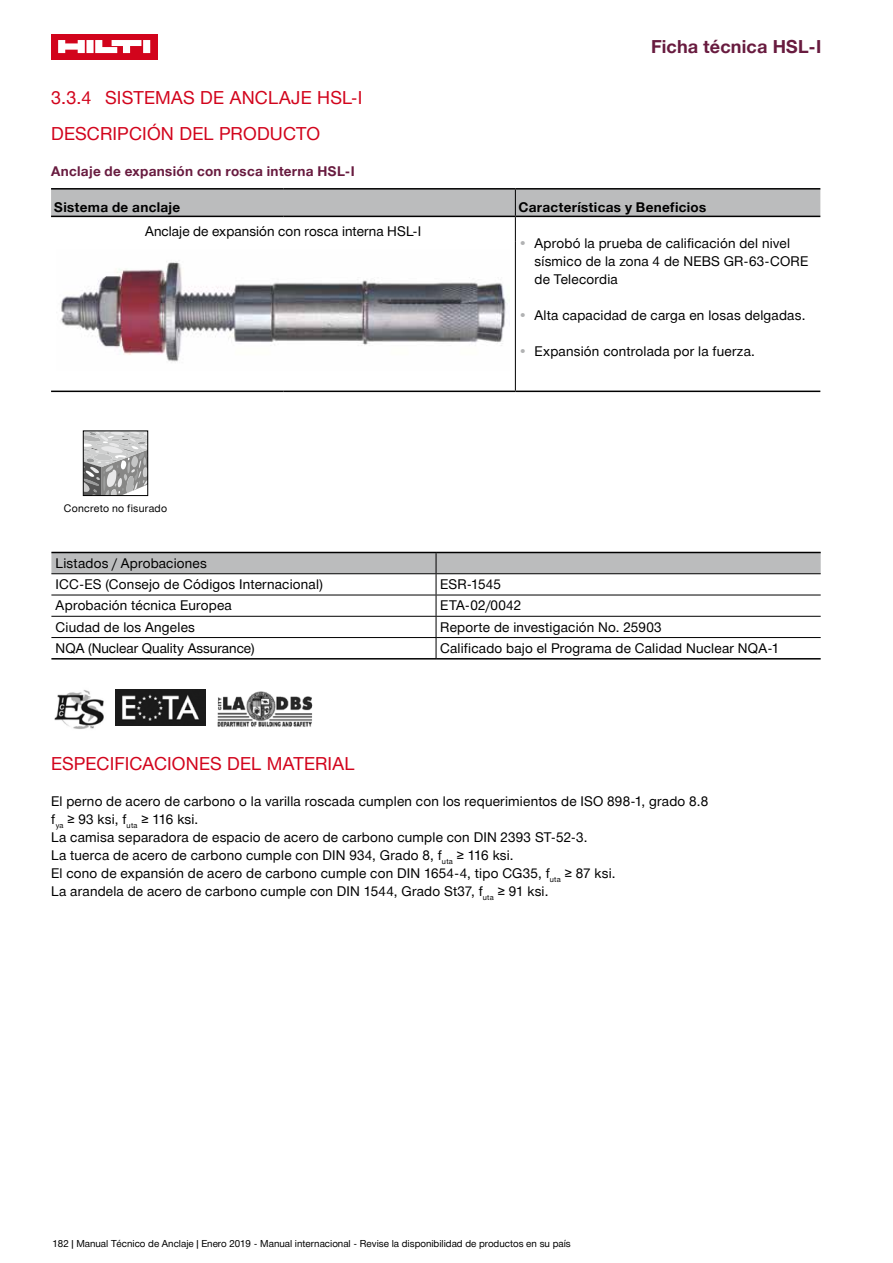
<style>
.page{position:relative;width:893px;height:1263px;background:#fff}
.page>*{position:absolute;margin:0;border:0;box-sizing:border-box;transform-origin:0 0}
.t1{font:18px/36px "Hilti";letter-spacing:.01em;color:#d2041c}
.t2{font:700 18px "Hilti";letter-spacing:.01em;color:#681b3f}
.t3{font:13.5px/18px "Hilti";letter-spacing:.015em;color:#000}
.t4{font:700 13.5px "Hilti";letter-spacing:.025em;color:#000}
.t5{font:700 13.5px "Hilti";letter-spacing:.025em;color:#681b3f}
.t6{font:10.5px "Hilti";letter-spacing:.025em;color:#000}
.t7{font:9.75px "Hilti";color:#000}
.s1{color:#b1b2b3}
</style>
<div class="page">
<hr style="left:515px;top:242px;width:1px;height:149px;background:#000">
<svg style="left:51px;top:190px;width:769px;height:52px"></svg>
<hr style="left:51px;top:188px;width:232px;height:2px;background:#000">
<hr style="left:283px;top:188px;width:232px;height:2px;background:#000">
<hr style="left:515px;top:188px;width:305px;height:2px;background:#000">
<hr style="left:515px;top:391px;width:305px;height:1px;background:#000">
<hr style="left:51px;top:391px;width:232px;height:1px;background:#000">
<hr style="left:283px;top:391px;width:232px;height:1px;background:#000">
<hr style="left:51px;top:216px;width:232px;height:1px;background:#000">
<hr style="left:283px;top:216px;width:232px;height:1px;background:#000">
<hr style="left:515px;top:216px;width:305px;height:1px;background:#000">
<img style="left:60px;top:261px;width:448px;height:101px">
<svg style="left:85px;top:432px;width:61px;height:62px;background:#b4b5b5"></svg>
<div style="left:83px;top:430px;width:65px;height:66px;border:1px solid #000"></div>
<svg style="left:51px;top:553px;width:770px;height:105px"></svg>
<hr style="left:51px;top:552px;width:385px;height:1px;background:#000">
<hr style="left:436px;top:552px;width:385px;height:1px;background:#000">
<hr style="left:51px;top:658px;width:385px;height:1px;background:#000">
<hr style="left:436px;top:658px;width:385px;height:1px;background:#000">
<img style="left:54px;top:690px;width:50px;height:39px">
<img style="left:217px;top:691px;width:96px;height:36px">
<img style="left:115px;top:689px;width:90px;height:37px">
<div style="left:51px;top:34px;width:106px;height:25px;background:#d2041c"></div>
<svg style="left:58px;top:40px;width:92px;height:13px"></svg>
<h1 class="t1" style="left:51px;top:80px;width:313px">3.3.4 SISTEMAS DE ANCLAJE HSL-I<br>DESCRIPCIÓN DEL PRODUCTO</h1>
<p class="t5" style="left:51px;top:163px;width:305px">Anclaje de expansión con rosca interna HSL-I</p>
<h1 class="t2" style="left:651px;top:36px;width:172px">Ficha técnica HSL-I</h1>
<p class="t4" style="left:54px;top:199px;width:127px">Sistema de anclaje</p>
<p class="t4" style="left:519px;top:199px;width:189px">Características y Beneficios</p>
<p class="t3" style="left:145px;top:223px;width:278px">Anclaje de expansión con rosca interna HSL-I</p>
<p class="t3" style="left:534px;top:234px;width:275px;text-indent:-15px"><span class="s1">•</span> Aprobó la prueba de calificación del nivel sísmico de la zona 4 de NEBS GR-63-CORE de Telecordia</p>
<p class="t3" style="left:520px;top:306px;width:285px"><span class="s1">•</span> Alta capacidad de carga en losas delgadas.</p>
<p class="t3" style="left:520px;top:342px;width:235px"><span class="s1">•</span> Expansión controlada por la fuerza.</p>
<p class="t6" style="left:64px;top:502px;width:105px">Concreto no fisurado</p>
<p class="t3" style="left:56px;top:553px;width:269px;line-height:21px">Listados / Aprobaciones<br>ICC-ES (Consejo de Códigos Internacional)</p>
<p class="t3" style="left:440px;top:575px;width:62px">ESR-1545</p>
<p class="t3" style="left:56px;top:597px;width:178px">Aprobación técnica Europea</p>
<p class="t3" style="left:440px;top:597px;width:82px">ETA-02/0042</p>
<p class="t3" style="left:56px;top:618px;width:141px">Ciudad de los Angeles</p>
<p class="t3" style="left:440px;top:618px;width:223px">Reporte de investigación No. 25903</p>
<p class="t3" style="left:56px;top:639px;width:201px">NQA (Nuclear Quality Assurance)</p>
<p class="t3" style="left:440px;top:639px;width:340px">Calificado bajo el Programa de Calidad Nuclear NQA-1</p>
<h1 class="t1" style="left:51px;top:746px;width:305px">ESPECIFICACIONES DEL MATERIAL</h1>
<p class="t3" style="left:51px;top:792px;width:659px">El perno de acero de carbono o la varilla roscada cumplen con los requerimientos de ISO 898-1, grado 8.8 f<sub>ya</sub> ≥ 93 ksi, f<sub>uta</sub> ≥ 116 ksi.<br>La camisa separadora de espacio de acero de carbono cumple con DIN 2393 ST-52-3.<br>La tuerca de acero de carbono cumple con DIN 934, Grado 8, f<sub>uta</sub> ≥ 116 ksi.<br>El cono de expansión de acero de carbono cumple con DIN 1654-4, tipo CG35, f<sub>uta</sub> ≥ 87 ksi.<br>La arandela de acero de carbono cumple con DIN 1544, Grado St37, f<sub>uta</sub> ≥ 91 ksi.</p>
<p class="t7" style="left:53px;top:1238px;width:520px">182 | Manual Técnico de Anclaje | Enero 2019 - Manual internacional - Revise la disponibilidad de productos en su país</p>
</div>
